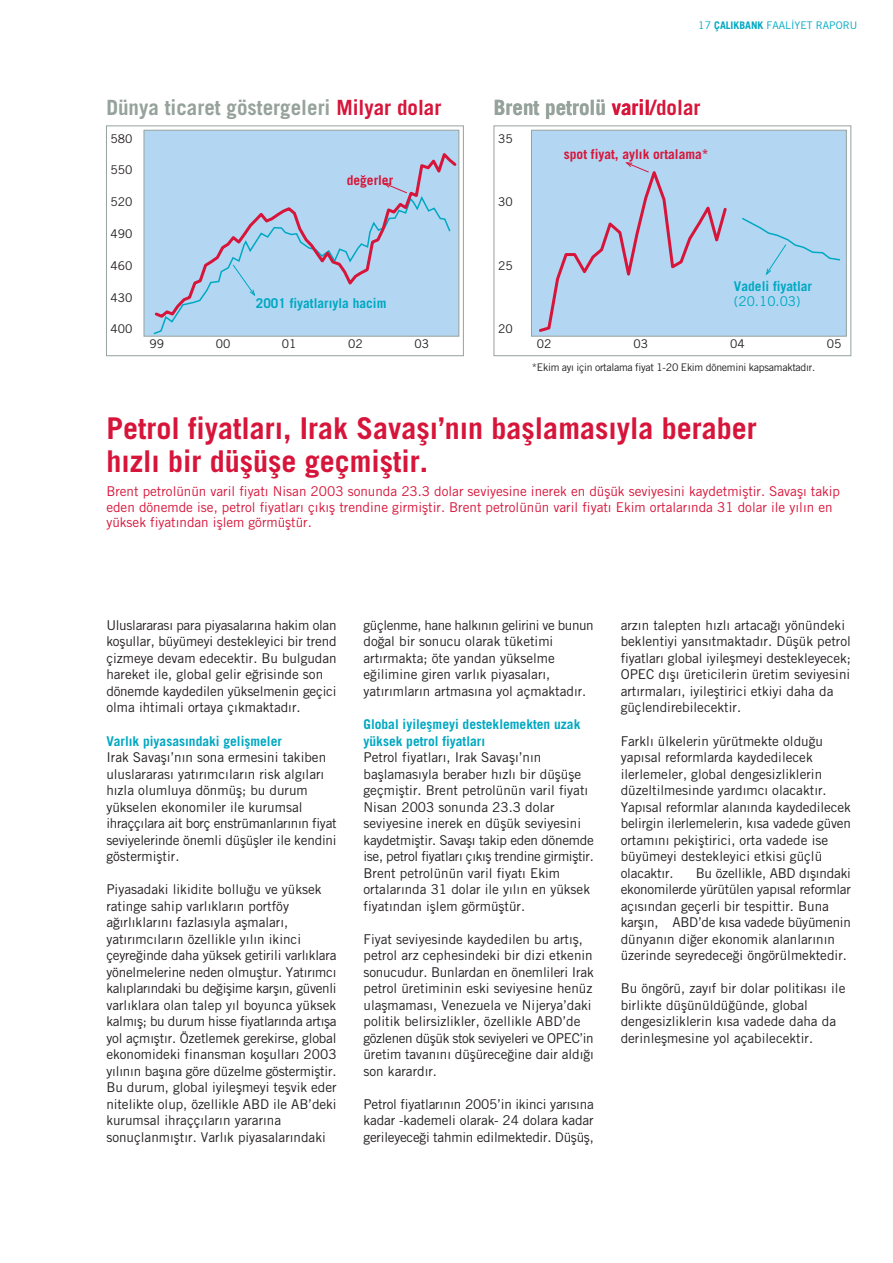
<style>
.page{position:relative;width:893px;height:1263px;background:#fff}
.page>*{position:absolute;margin:0;border:0;box-sizing:border-box;transform-origin:0 0}
.t1{font:700 30px/33px "Trade Gothic";color:#d7153a}
.t2{font:700 21px "Trade Gothic";color:#96a29c}
.t3{font:13.5px/16.5px "Trade Gothic";color:#231f20}
.t4{font:13.5px/15.8px "Trade Gothic";color:#d7153a}
.t5{font:700 13.5px/16.5px "Trade Gothic";color:#00a8c2}
.t6{font:700 13.5px "Trade Gothic";color:#d7153a}
.t7{font:13.5px "Trade Gothic";color:#00a8c2}
.t8{font:12px "Trade Gothic";color:#231f20}
.t9{font:10.5px "Trade Gothic";letter-spacing:-.025em;color:#231f20}
.t10{font:10.5px "Trade Gothic";color:#00a8c2}
.s1{color:#d7153a}
.s2{font-weight:700}
</style>
<div class="page">
<div style="left:144px;top:130px;width:315px;height:206px;background:#b3d7f2;border:1px solid #96a29c"></div>
<div style="left:106px;top:126px;width:357px;height:230px;border:1px solid #96a29c"></div>
<svg style="left:417px;top:149px;width:42px;height:171px"></svg>
<svg style="left:152px;top:183px;width:300px;height:152px"></svg>
<div style="left:531px;top:130px;width:315px;height:206px;background:#b3d7f2;border:1px solid #96a29c"></div>
<div style="left:493px;top:126px;width:358px;height:230px;border:1px solid #96a29c"></div>
<svg style="left:539px;top:162px;width:188px;height:170px"></svg>
<svg style="left:742px;top:217px;width:98px;height:58px"></svg>
<h2 class="t2" style="left:106px;top:100px;width:336px">Dünya ticaret göstergeleri <span class="s1">Milyar dolar</span></h2>
<p class="t8" style="left:111px;top:134px;width:23px">580</p>
<p class="t8" style="left:111px;top:166px;width:23px">550</p>
<p class="t8" style="left:111px;top:197px;width:23px">520</p>
<p class="t8" style="left:111px;top:229px;width:23px">490</p>
<p class="t8" style="left:111px;top:261px;width:23px">460</p>
<p class="t8" style="left:111px;top:293px;width:23px">430</p>
<p class="t8" style="left:111px;top:324px;width:23px">400</p>
<p class="t8" style="left:149px;top:339px;width:16px">99</p>
<p class="t8" style="left:216px;top:339px;width:16px">00</p>
<p class="t8" style="left:282px;top:339px;width:16px">01</p>
<p class="t8" style="left:348px;top:339px;width:16px">02</p>
<p class="t8" style="left:414px;top:339px;width:16px">03</p>
<p class="t6" style="left:346px;top:175px;width:48px">de¤erler</p>
<p class="t5" style="left:256px;top:296px;width:132px">2001 fiyatlar›yla hacim</p>
<p class="t10" style="left:698px;top:21px;width:160px">17 <span class="s2">ÇALIKBANK</span> FAAL‹YET RAPORU</p>
<h2 class="t2" style="left:494px;top:100px;width:208px">Brent petrolü <span class="s1">varil/dolar</span></h2>
<p class="t8" style="left:498px;top:134px;width:16px">35</p>
<p class="t8" style="left:498px;top:197px;width:16px">30</p>
<p class="t6" style="left:564px;top:149px;width:146px">spot fiyat, ayl›k ortalama*</p>
<p class="t8" style="left:498px;top:261px;width:16px">25</p>
<p class="t8" style="left:498px;top:324px;width:16px">20</p>
<p class="t5" style="left:734px;top:279px;width:80px">Vadeli fiyatlar</p>
<p class="t7" style="left:734px;top:296px;width:68px">(20.10.03)</p>
<p class="t8" style="left:537px;top:339px;width:16px">02</p>
<p class="t8" style="left:633px;top:339px;width:16px">03</p>
<p class="t8" style="left:730px;top:339px;width:16px">04</p>
<p class="t8" style="left:826px;top:339px;width:16px">05</p>
<p class="t9" style="left:532px;top:363px;width:285px">*Ekim ay› için ortalama fiyat 1-20 Ekim dönemini kapsamaktad›r.</p>
<h1 class="t1" style="left:106px;top:414px;width:652px">Petrol fiyatlar›, Irak Savafl›’n›n bafllamas›yla beraber h›zl› bir düflüfle geçmifltir.</h1>
<p class="t4" style="left:106px;top:484px;width:735px">Brent petrolünün varil fiyat› Nisan 2003 sonunda 23.3 dolar seviyesine inerek en düflük seviyesini kaydetmifltir. Savafl› takip eden dönemde ise, petrol fiyatlar› ç›k›fl trendine girmifltir. Brent petrolünün varil fiyat› Ekim ortalar›nda 31 dolar ile y›l›n en yüksek fiyat›ndan ifllem görmüfltür.</p>
<p class="t3" style="left:106px;top:618px;width:232px">Uluslararas› para piyasalar›na hakim olan koflullar, büyümeyi destekleyici bir trend çizmeye devam edecektir. Bu bulgudan hareket ile, global gelir e¤risinde son dönemde kaydedilen yükselmenin geçici olma ihtimali ortaya ç›kmaktad›r.</p>
<p class="t5" style="left:106px;top:733px;width:177px">Varl›k piyasas›ndaki geliflmeler</p>
<p class="t3" style="left:106px;top:750px;width:232px">Irak Savafl›’n›n sona ermesini takiben uluslararas› yat›r›mc›lar›n risk alg›lar› h›zla olumluya dönmüfl; bu durum yükselen ekonomiler ile kurumsal ihraçç›lara ait borç enstrümanlar›n›n fiyat seviyelerinde önemli düflüfller ile kendini göstermifltir.</p>
<p class="t3" style="left:106px;top:882px;width:232px">Piyasadaki likidite bollu¤u ve yüksek ratinge sahip varl›klar›n portföy a¤›rl›klar›n› fazlas›yla aflmalar›, yat›r›mc›lar›n özellikle y›l›n ikinci çeyre¤inde daha yüksek getirili varl›klara yönelmelerine neden olmufltur. Yat›r›mc› kal›plar›ndaki bu de¤iflime karfl›n, güvenli varl›klara olan talep y›l boyunca yüksek kalm›fl; bu durum hisse fiyatlar›nda art›fla yol açm›flt›r. Özetlemek gerekirse, global ekonomideki finansman koflullar› 2003 y›l›n›n bafl›na göre düzelme göstermifltir.<br>Bu durum, global iyileflmeyi teflvik eder nitelikte olup, özellikle ABD ile AB’deki kurumsal ihraçç›lar›n yarar›na sonuçlanm›flt›r. Varl›k piyasalar›ndaki</p>
<p class="t3" style="left:363px;top:618px;width:232px">güçlenme, hane halk›n›n gelirini ve bunun do¤al bir sonucu olarak tüketimi art›rmakta; öte yandan yükselme e¤ilimine giren varl›k piyasalar›, yat›r›mlar›n artmas›na yol açmaktad›r.</p>
<p class="t5" style="left:363px;top:717px;width:218px">Global iyileflmeyi desteklemekten uzak yüksek petrol fiyatlar›</p>
<p class="t3" style="left:363px;top:750px;width:232px">Petrol fiyatlar›, Irak Savafl›’n›n bafllamas›yla beraber h›zl› bir düflüfle geçmifltir. Brent petrolünün varil fiyat› Nisan 2003 sonunda 23.3 dolar seviyesine inerek en düflük seviyesini kaydetmifltir. Savafl› takip eden dönemde ise, petrol fiyatlar› ç›k›fl trendine girmifltir.<br>Brent petrolünün varil fiyat› Ekim ortalar›nda 31 dolar ile y›l›n en yüksek fiyat›ndan ifllem görmüfltür.</p>
<p class="t3" style="left:363px;top:931px;width:232px">Fiyat seviyesinde kaydedilen bu art›fl, petrol arz cephesindeki bir dizi etkenin sonucudur. Bunlardan en önemlileri Irak petrol üretiminin eski seviyesine henüz ulaflmamas›, Venezuela ve Nijerya’daki politik belirsizlikler, özellikle ABD’de gözlenen düflük stok seviyeleri ve OPEC’in üretim tavan›n› düflürece¤ine dair ald›¤› son karard›r.</p>
<p class="t3" style="left:363px;top:1096px;width:232px;text-align:justify">Petrol fiyatlar›n›n 2005’in ikinci yar›s›na kadar -kademeli olarak- 24 dolara kadar gerileyece¤i tahmin edilmektedir. Düflüfl,</p>
<p class="t3" style="left:620px;top:618px;width:232px">arz›n talepten h›zl› artaca¤› yönündeki beklentiyi yans›tmaktad›r. Düflük petrol fiyatlar› global iyileflmeyi destekleyecek; OPEC d›fl› üreticilerin üretim seviyesini art›rmalar›, iyilefltirici etkiyi daha da güçlendirebilecektir.</p>
<p class="t3" style="left:620px;top:733px;width:232px">Farkl› ülkelerin yürütmekte oldu¤u yap›sal reformlarda kaydedilecek ilerlemeler, global dengesizliklerin düzeltilmesinde yard›mc› olacakt›r.<br>Yap›sal reformlar alan›nda kaydedilecek belirgin ilerlemelerin, k›sa vadede güven ortam›n› pekifltirici, orta vadede ise büyümeyi destekleyici etkisi güçlü olacakt›r.</p>
<p class="t3" style="left:620px;top:865px;width:232px;text-indent:75px">Bu özellikle, ABD d›fl›ndaki ekonomilerde yürütülen yap›sal reformlar aç›s›ndan geçerli bir tespittir. Buna karfl›n, ABD’de k›sa vadede büyümenin dünyan›n di¤er ekonomik alanlar›n›n üzerinde seyredece¤i öngörülmektedir.</p>
<p class="t3" style="left:620px;top:981px;width:226px">Bu öngörü, zay›f bir dolar politikas› ile birlikte düflünüldü¤ünde, global dengesizliklerin k›sa vadede daha da derinleflmesine yol açabilecektir.</p>
</div>
